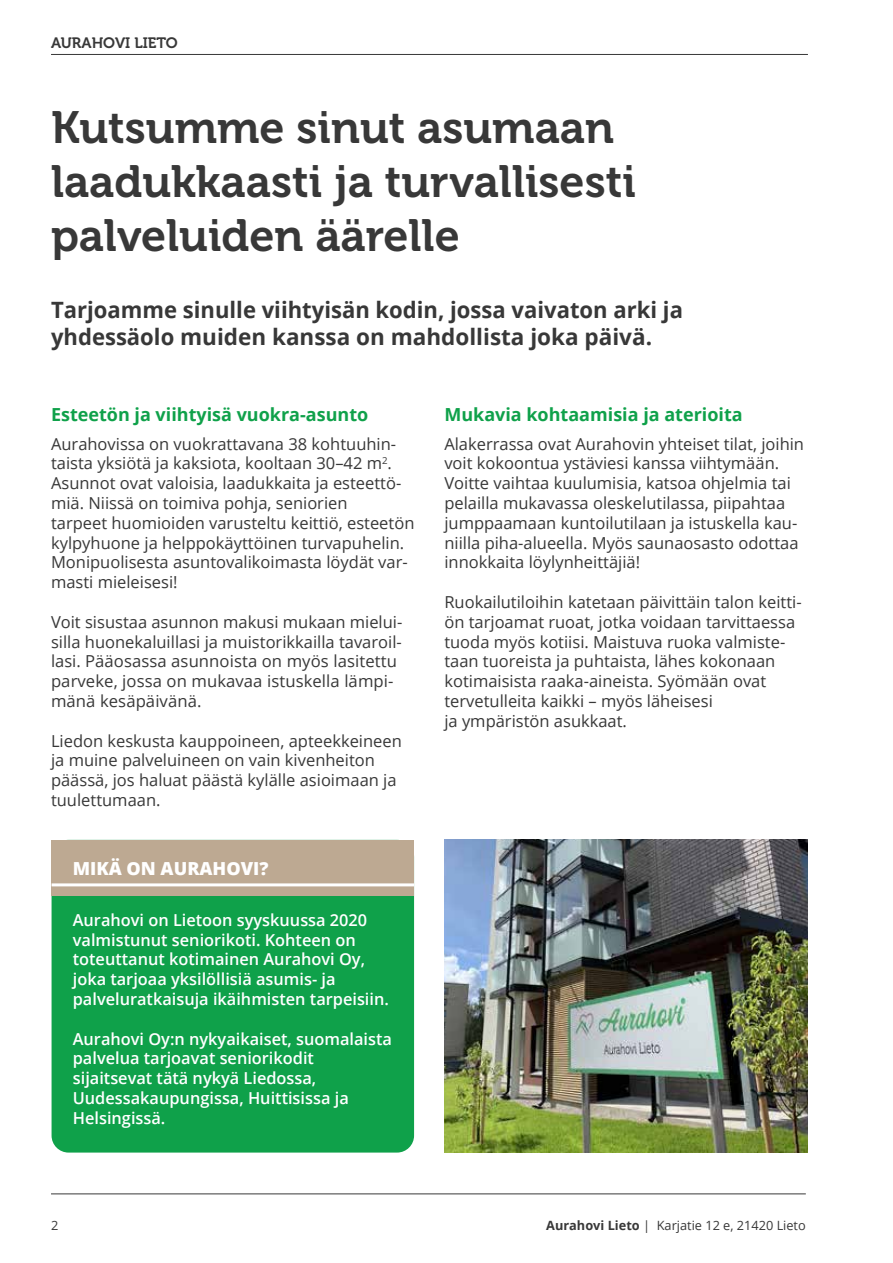
<style>
.page{position:relative;width:893px;height:1263px;background:#fff}
.page>*{position:absolute;margin:0;border:0;box-sizing:border-box;transform-origin:0 0}
.t1{font:45px/54px "Museo 700";color:#383838}
.t2{font:700 22.5px/27px "Open Sans";color:#383838}
.t3{font:700 18px "Open Sans";color:#0fa14a}
.t4{font:800 18px "Open Sans";color:#fff}
.t5{font:16.5px/19.8px "Open Sans";color:#383838}
.t6{font:600 16.5px/19.8px "Open Sans";color:#fff}
.t7{font:15px "Museo 700";color:#383838}
.t8{font:12.75px "Open Sans";color:#383838}
.s1{font-weight:700}
</style>
<div class="page">
<hr style="left:51px;top:1193px;width:755px;height:1px;background:#383838">
<hr style="left:51px;top:54px;width:757px;height:1px;background:#383838">
<div style="left:52px;top:840px;width:362px;height:312px;background:#0fa14a;border-radius:17px"></div>
<div style="left:52px;top:840px;width:362px;height:55px;background:#bda992"></div>
<hr style="left:52px;top:883px;width:362px;height:3px;background:#fff">
<img style="left:445px;top:840px;width:362px;height:313px">
<p class="t7" style="left:51px;top:35px;width:128px">AURAHOVI LIETO</p>
<h1 class="t1" style="left:51px;top:101px;width:586px">Kutsumme sinut asumaan laadukkaasti ja turvallisesti palveluiden äärelle</h1>
<h2 class="t2" style="left:51px;top:296px;width:633px">Tarjoamme sinulle viihtyisän kodin, jossa vaivaton arki ja yhdessäolo muiden kanssa on mahdollista joka päivä.</h2>
<p class="t3" style="left:51px;top:402px;width:319px">Esteetön ja viihtyisä vuokra-asunto</p>
<p class="t5" style="left:51px;top:433px;width:365px">Aurahovissa on vuokrattavana 38 kohtuuhin&shy;taista yksiötä ja kaksiota, kooltaan 30–42 m<sup>2</sup>.<br>Asunnot ovat valoisia, laadukkaita ja esteettö&shy;miä. Niissä on toimiva pohja, seniorien<br>tarpeet huomioiden varusteltu keittiö, esteetön kylpyhuone ja helppokäyttöinen turvapuhelin.<br>Monipuolisesta asuntovalikoimasta löydät var&shy;masti mieleisesi!</p>
<p class="t5" style="left:51px;top:611px;width:353px">Voit sisustaa asunnon makusi mukaan mielui&shy;silla huonekaluillasi ja muistorikkailla tavaroil&shy;lasi. Pääosassa asunnoista on myös lasitettu parveke, jossa on mukavaa istuskella lämpi&shy;mänä kesäpäivänä.</p>
<p class="t5" style="left:51px;top:730px;width:352px">Liedon keskusta kauppoineen, apteekkeineen ja muine palveluineen on vain kivenheiton päässä, jos haluat päästä kylälle asioimaan ja tuulettumaan.</p>
<p class="t4" style="left:73px;top:855px;width:197px">MIKÄ ON AURAHOVI?</p>
<p class="t6" style="left:73px;top:909px;width:318px">Aurahovi on Lietoon syyskuussa 2020 valmistunut seniorikoti. Kohteen on toteuttanut kotimainen Aurahovi Oy, joka tarjoaa yksilöllisiä asumis- ja palveluratkaisuja ikäihmisten tarpeisiin.</p>
<p class="t6" style="left:73px;top:1028px;width:321px">Aurahovi Oy:n nykyaikaiset, suomalaista palvelua tarjoavat seniorikodit sijaitsevat tätä nykyä Liedossa,<br>Uudessakaupungissa, Huittisissa ja<br>Helsingissä.</p>
<p class="t3" style="left:444px;top:402px;width:300px">Mukavia kohtaamisia ja aterioita</p>
<p class="t5" style="left:444px;top:433px;width:361px">Alakerrassa ovat Aurahovin yhteiset tilat, joihin voit kokoontua ystäviesi kanssa viihtymään.<br>Voitte vaihtaa kuulumisia, katsoa ohjelmia tai pelailla mukavassa oleskelutilassa, piipahtaa jumppaamaan kuntoilutilaan ja istuskella kau&shy;niilla piha-alueella. Myös saunaosasto odottaa innokkaita löylynheittäjiä!</p>
<p class="t5" style="left:444px;top:592px;width:359px">Ruokailutiloihin katetaan päivittäin talon keitti&shy;ön tarjoamat ruoat, jotka voidaan tarvittaessa tuoda myös kotiisi. Maistuva ruoka valmiste&shy;taan tuoreista ja puhtaista, lähes kokonaan kotimaisista raaka-aineista. Syömään ovat tervetulleita kaikki – myös läheisesi<br>ja ympäristön asukkaat.</p>
<p class="t8" style="left:51px;top:1217px;width:9px">2</p>
<p class="t8" style="left:546px;top:1217px;width:261px"><span class="s1">Aurahovi Lieto</span> | Karjatie 12 e, 21420 Lieto</p>
</div>
